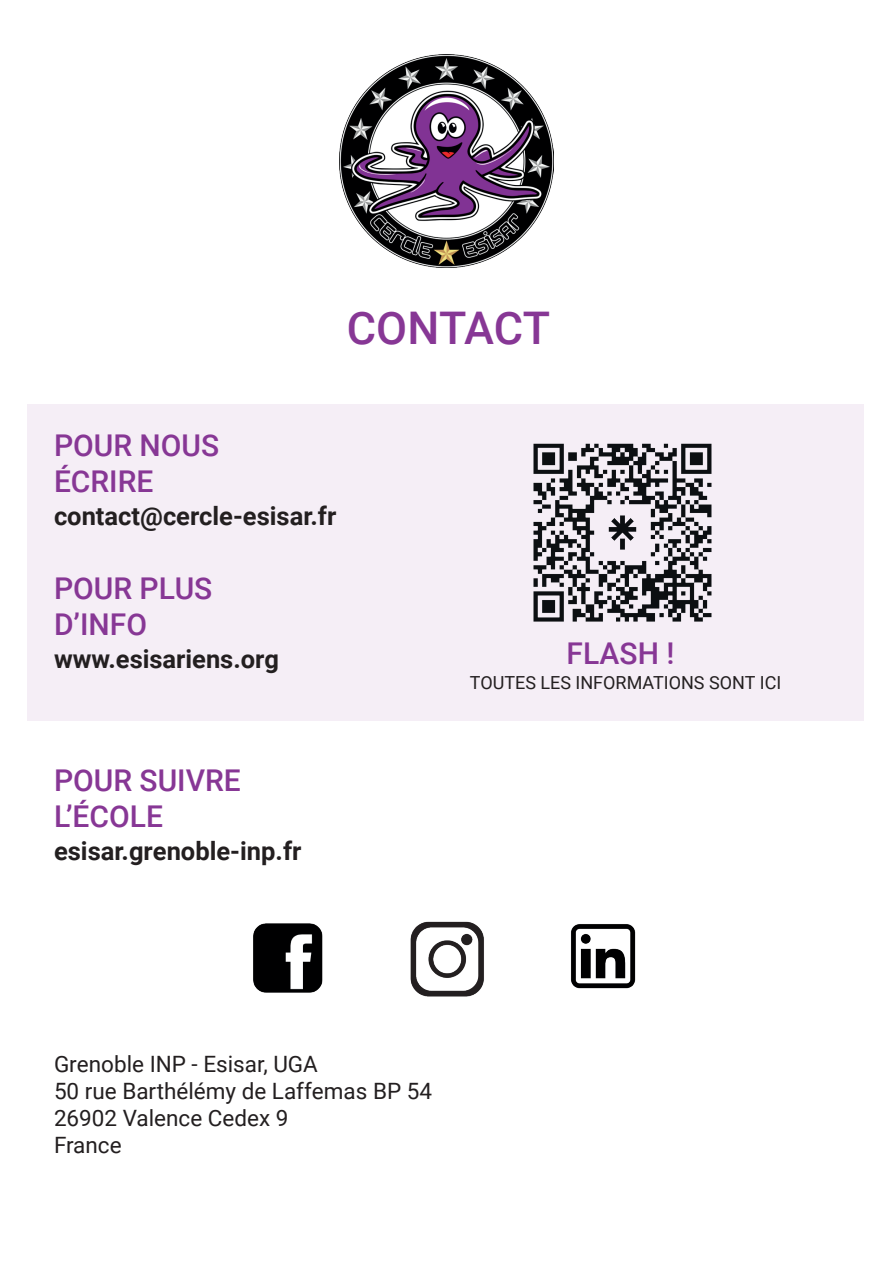
<style>
.page{position:relative;width:893px;height:1263px;background:#fff}
.page>*{position:absolute;margin:0;border:0;box-sizing:border-box;transform-origin:0 0}
.t1{font:500 45px "Roboto";color:#873795}
.t2{font:500 30px/36px "Roboto";color:#873795}
.t3{font:700 25.5px "Roboto";color:#231f20}
.t4{font:22.5px/27px "Roboto";color:#231f20}
.t5{font:18px "Roboto";color:#231f20}
</style>
<div class="page">
<div style="left:27px;top:404px;width:836px;height:316px;background:#f5eef6"></div>
<img style="left:533px;top:443px;width:179px;height:179px">
<img style="left:340px;top:54px;width:213px;height:213px">
<img style="left:253px;top:923px;width:70px;height:70px">
<img style="left:571px;top:924px;width:65px;height:65px">
<img style="left:410px;top:921px;width:74px;height:76px">
<h1 class="t1" style="left:347px;top:297px;width:205px">CONTACT</h1>
<h2 class="t2" style="left:54px;top:427px;width:167px">POUR NOUS<br>ÉCRIRE</h2>
<p class="t3" style="left:54px;top:498px;width:284px">contact@cercle-esisar.fr</p>
<h2 class="t2" style="left:54px;top:569px;width:160px">POUR PLUS<br>D’INFO</h2>
<p class="t3" style="left:54px;top:641px;width:226px">www.esisariens.org</p>
<h2 class="t2" style="left:54px;top:761px;width:188px">POUR SUIVRE<br>L’ÉCOLE</h2>
<p class="t3" style="left:54px;top:833px;width:249px">esisar.grenoble-inp.fr</p>
<h2 class="t2" style="left:567px;top:634px;width:109px">FLASH !</h2>
<p class="t5" style="left:470px;top:670px;width:313px">TOUTES LES INFORMATIONS SONT ICI</p>
<p class="t4" style="left:54px;top:1050px;width:380px">Grenoble INP - Esisar, UGA<br>50 rue Barthélémy de Laffemas BP 54<br>26902 Valence Cedex 9<br>France</p>
</div>
